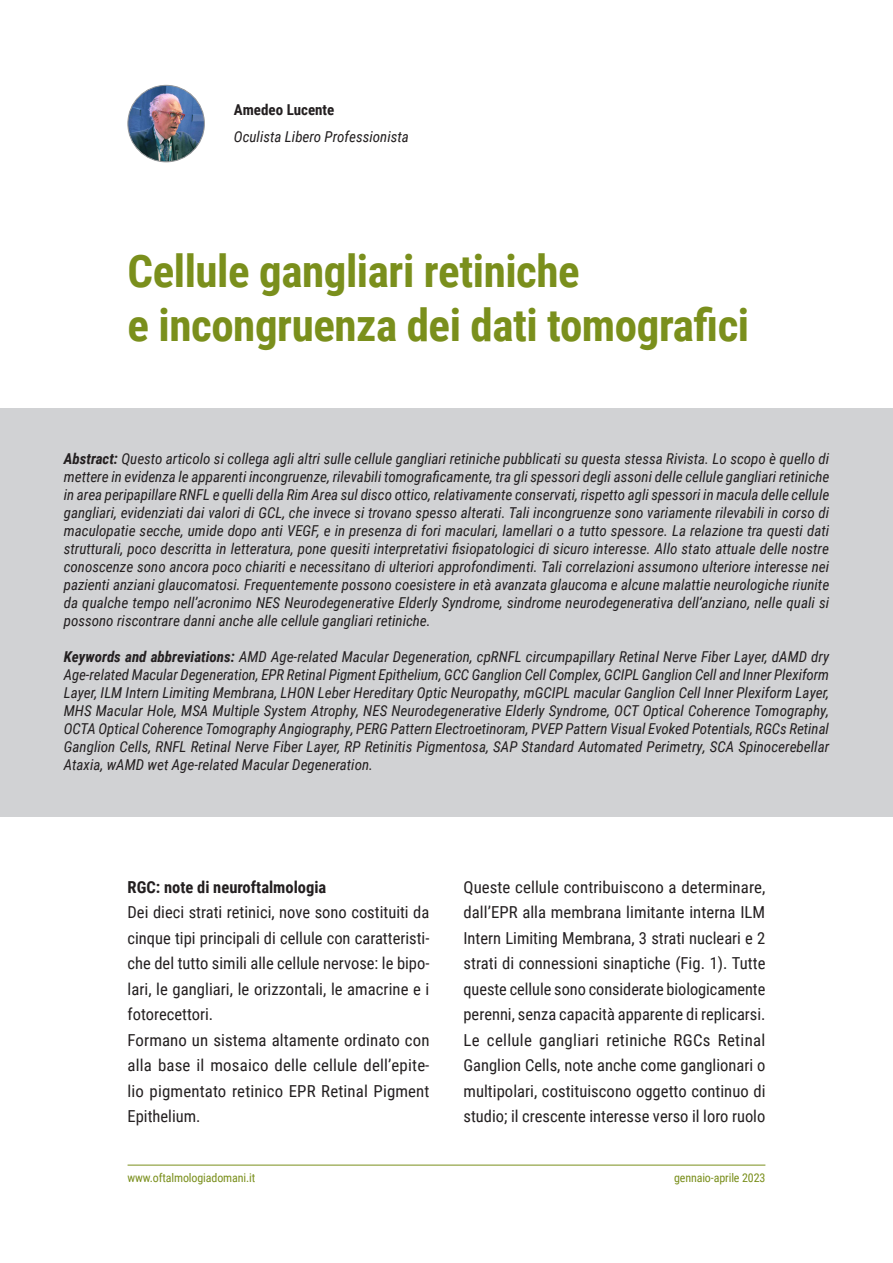
<style>
.page{position:relative;width:893px;height:1263px;background:#fff}
.page>*{position:absolute;margin:0;border:0;box-sizing:border-box;transform-origin:0 0}
.t1{font:700 45px/54px "Roboto Condensed";letter-spacing:-.01em;color:#7a8f1c}
.t2{font:16.5px/25.5px "Roboto Condensed";color:#231f20}
.t3{font:700 16.5px "Roboto Condensed";color:#231f20}
.t4{font:italic 15px/18px "Roboto Condensed";color:#231f20;text-align:justify}
.t5{font:700 15px "Roboto Condensed";color:#231f20}
.t6{font:12px "Roboto Condensed";letter-spacing:-.01em;color:#7a8f1c}
.s1{font-weight:700}
</style>
<div class="page">
<hr style="left:128px;top:1165px;width:637px;height:1px;background:#7a8f1c">
<div style="left:0;top:408px;width:893px;height:408px;background:#d1d2d4"></div>
<img style="left:128px;top:85px;width:76px;height:77px;border-radius:38px">
<div style="left:128px;top:85px;width:77px;height:77px;border:1px solid #939598;border-radius:50%"></div>
<p class="t5" style="left:234px;top:100px;width:102px">Amedeo Lucente</p>
<p class="t4" style="left:234px;top:127px;width:176px">Oculista Libero Professionista</p>
<h1 class="t1" style="left:128px;top:242px;width:623px">Cellule gangliari retiniche<br>e incongruenza dei dati tomografici</h1>
<p class="t4" style="left:64px;top:449px;width:767px"><span class="s1">Abstract:</span> Questo articolo si collega agli altri sulle cellule gangliari retiniche pubblicati su questa stessa Rivista. Lo scopo è quello di mettere in evidenza le apparenti incongruenze, rilevabili tomograficamente, tra gli spessori degli assoni delle cellule gangliari retiniche in area peripapillare RNFL e quelli della Rim Area sul disco ottico, relativamente conservati, rispetto agli spessori in macula delle cellule gangliari, evidenziati dai valori di GCL, che invece si trovano spesso alterati. Tali incongruenze sono variamente rilevabili in corso di maculopatie secche, umide dopo anti VEGF, e in presenza di fori maculari, lamellari o a tutto spessore. La relazione tra questi dati strutturali, poco descritta in letteratura, pone quesiti interpretativi fisiopatologici di sicuro interesse. Allo stato attuale delle nostre conoscenze sono ancora poco chiariti e necessitano di ulteriori approfondimenti. Tali correlazioni assumono ulteriore interesse nei pazienti anziani glaucomatosi. Frequentemente possono coesistere in età avanzata glaucoma e alcune malattie neurologiche riunite da qualche tempo nell’acronimo NES Neurodegenerative Elderly Syndrome, sindrome neurodegenerativa dell’anziano, nelle quali si possono riscontrare danni anche alle cellule gangliari retiniche.</p>
<p class="t4" style="left:64px;top:647px;width:767px"><span class="s1">Keywords and abbreviations:</span> AMD Age-related Macular Degeneration, cpRNFL circumpapillary Retinal Nerve Fiber Layer, dAMD dry Age-related Macular Degeneration, EPR Retinal Pigment Epithelium, GCC Ganglion Cell Complex, GCIPL Ganglion Cell and Inner Plexiform Layer, ILM Intern Limiting Membrana, LHON Leber Hereditary Optic Neuropathy, mGCIPL macular Ganglion Cell Inner Plexiform Layer, MHS Macular Hole, MSA Multiple System Atrophy, NES Neurodegenerative Elderly Syndrome, OCT Optical Coherence Tomography, OCTA Optical Coherence Tomography Angiography, PERG Pattern Electroetinoram, PVEP Pattern Visual Evoked Potentials, RGCs Retinal Ganglion Cells, RNFL Retinal Nerve Fiber Layer, RP Retinitis Pigmentosa, SAP Standard Automated Perimetry, SCA Spinocerebellar Ataxia, wAMD wet Age-related Macular Degeneration.</p>
<p class="t3" style="left:128px;top:875px;width:200px">RGC: note di neuroftalmologia</p>
<p class="t2" style="left:128px;top:899px;width:303px">Dei dieci strati retinici, nove sono costituiti da cinque tipi principali di cellule con caratteristi&shy;che del tutto simili alle cellule nervose: le bipo&shy;lari, le gangliari, le orizzontali, le amacrine e i fotorecettori.<br>Formano un sistema altamente ordinato con alla base il mosaico delle cellule dell’epite&shy;lio pigmentato retinico EPR Retinal Pigment Epithelium.</p>
<p class="t2" style="left:463px;top:873px;width:304px;text-align:justify">Queste cellule contribuiscono a determinare, dall’EPR alla membrana limitante interna ILM Intern Limiting Membrana, 3 strati nucleari e 2 strati di connessioni sinaptiche (Fig. 1). Tutte queste cellule sono considerate biologicamente perenni, senza capacità apparente di replicarsi.<br>Le cellule gangliari retiniche RGCs Retinal Ganglion Cells, note anche come ganglionari o multipolari, costituiscono oggetto continuo di studio; il crescente interesse verso il loro ruolo</p>
<p class="t6" style="left:128px;top:1169px;width:129px">www.oftalmologiadomani.it</p>
<p class="t6" style="left:674px;top:1169px;width:93px">gennaio-aprile 2023</p>
</div>
